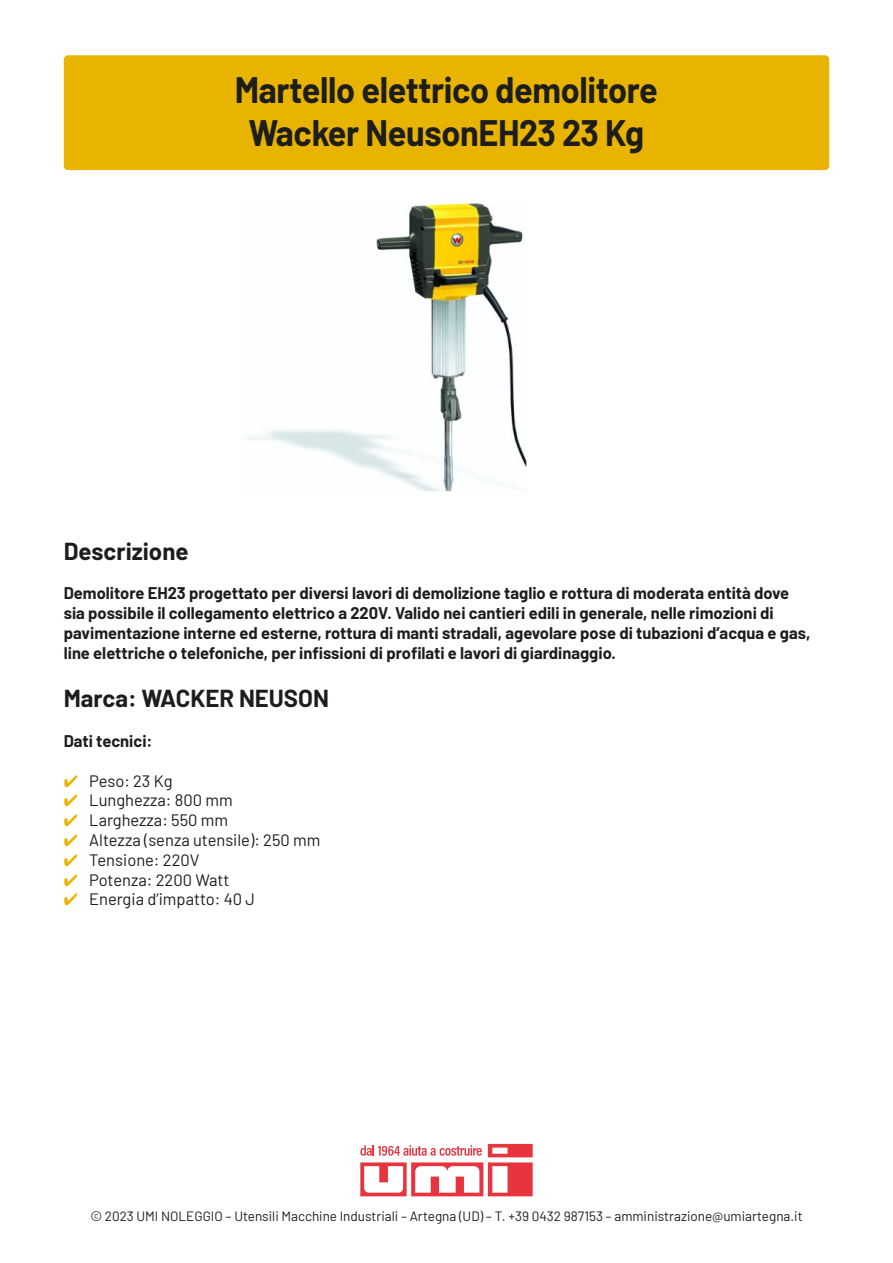
<style>
.page{position:relative;width:893px;height:1263px;background:#fff}
.page>*{position:absolute;margin:0;border:0;box-sizing:border-box;transform-origin:0 0}
.t1{font:700 36px/43.2px "Barlow";letter-spacing:-.01em;color:#1d1d1b;text-align:center;scale:.95 1}
.t2{font:700 24px "Barlow";color:#1d1d1b}
.t3{font:700 16.5px/19.8px "Barlow";color:#1d1d1b}
.t4{font:16.5px "Barlow";color:#1d1d1b}
.t5{font:13.5px "Barlow";color:#1d1d1b}
.s1{color:#e9b400}
</style>
<div class="page">
<img style="left:242px;top:170px;width:320px;height:322px">
<svg style="left:360px;top:1144px;width:173px;height:52px"></svg>
<div style="left:64px;top:55px;width:765px;height:115px;background:#e9b400;border-radius:4px"></div>
<h1 class="t1" style="left:235px;top:66px;width:447px">Martello elettrico demolitore<br>Wacker NeusonEH23 23 Kg</h1>
<h2 class="t2" style="left:64px;top:533px;width:126px">Descrizione</h2>
<p class="t3" style="left:64px;top:582px;width:748px">Demolitore EH23 progettato per diversi lavori di demolizione taglio e rottura di moderata entità dove sia possibile il collegamento elettrico a 220V. Valido nei cantieri edili in generale, nelle rimozioni di pavimentazione interne ed esterne, rottura di manti stradali, agevolare pose di tubazioni d’acqua e gas, line elettriche o telefoniche, per infissioni di profilati e lavori di giardinaggio.</p>
<h2 class="t2" style="left:64px;top:681px;width:267px">Marca: WACKER NEUSON</h2>
<p class="t3" style="left:64px;top:730px;width:90px">Dati tecnici:</p>
<p class="t4" style="left:64px;top:769px;width:110px"><span class="s1">✔</span> Peso: 23 Kg</p>
<p class="t4" style="left:64px;top:788px;width:170px"><span class="s1">✔</span> Lunghezza: 800 mm</p>
<p class="t4" style="left:64px;top:808px;width:166px"><span class="s1">✔</span> Larghezza: 550 mm</p>
<p class="t4" style="left:64px;top:828px;width:258px"><span class="s1">✔</span> Altezza (senza utensile): 250 mm</p>
<p class="t4" style="left:64px;top:848px;width:137px"><span class="s1">✔</span> Tensione: 220V</p>
<p class="t4" style="left:64px;top:868px;width:167px"><span class="s1">✔</span> Potenza: 2200 Watt</p>
<p class="t4" style="left:64px;top:887px;width:193px"><span class="s1">✔</span> Energia d’impatto: 40 J</p>
<p class="t5" style="left:90px;top:1206px;width:714px">© 2023 UMI NOLEGGIO – Utensili Macchine Industriali – Artegna (UD) – T. +39 0432 987153 – amministrazione@umiartegna.it</p>
</div>
